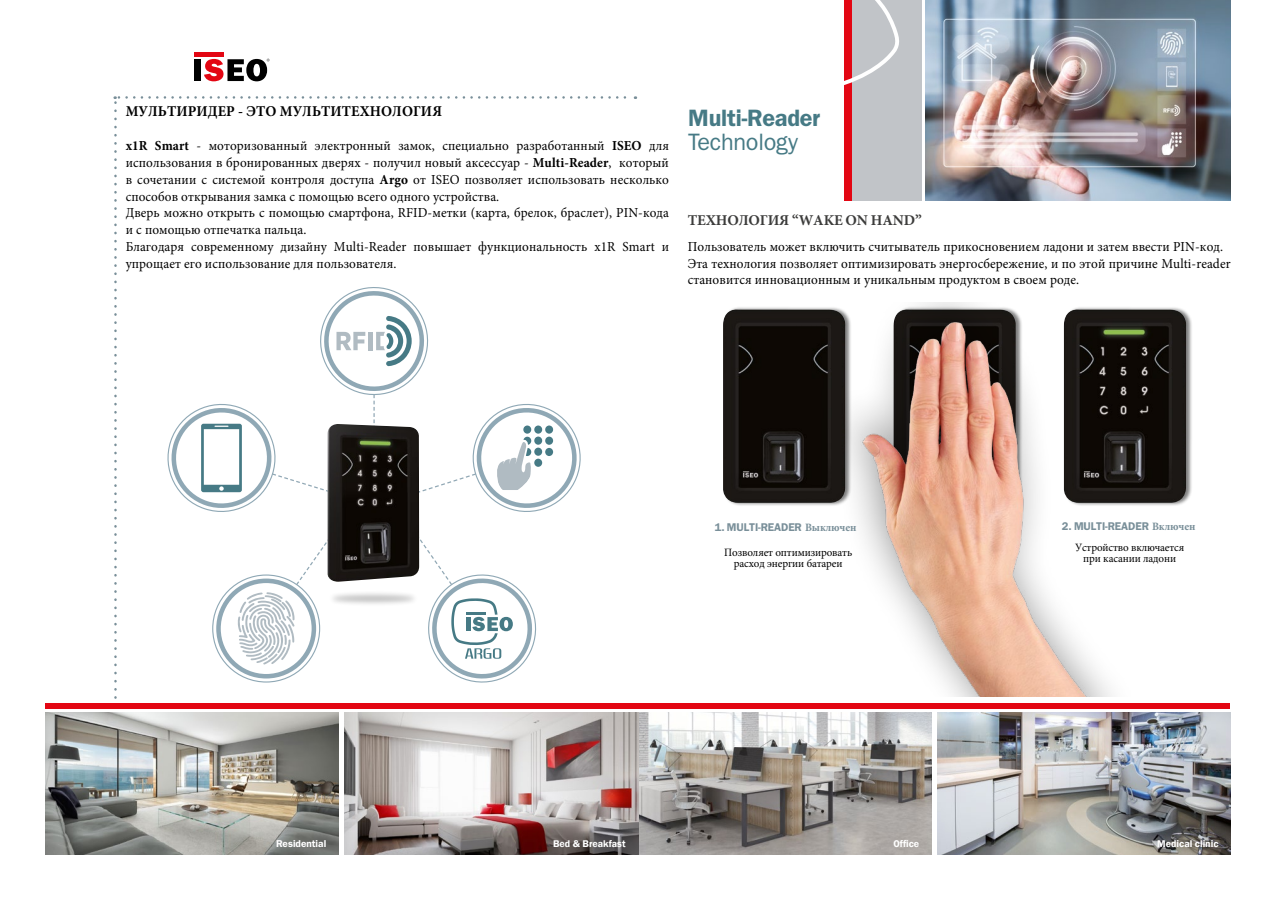
<style>
.page{position:relative;width:1276px;height:915px;background:#fff}
.page>*{position:absolute;margin:0;border:0;box-sizing:border-box;transform-origin:0 0}
.t1{font:600 23.75px "ITC Franklin Gothic Std";letter-spacing:-.01em;color:#467a85}
.t2{font:23.75px "ITC Franklin Gothic Std";letter-spacing:-.01em;color:#467a85}
.t3{font:700 15px "Minion Pro";letter-spacing:.005em;color:#000;scale:.96 1}
.t4{font:700 15px "Minion Pro";letter-spacing:-.015em;color:#3c3c3b}
.t5{font:13.75px/16.8px "Minion Pro";letter-spacing:.01em;color:#000;scale:.96 1}
.t6{font:11.25px/11px "Minion Pro";letter-spacing:-.01em;color:#000;text-align:center}
.t7{font:600 11.25px "ITC Franklin Gothic Std";letter-spacing:-.01em;color:#798f99}
.t8{font:600 10px "Franklin Gothic";color:#fff}
.t9{font:600 10px "ITC Franklin Gothic Std";color:#fff}
.s1{font-weight:700}
.s2{font-family:"Minion Pro";font-weight:700}
</style>
<div class="page">
<div style="left:45px;top:702px;width:1185px;height:6px;background:#e30613"></div>
<div style="left:850px;top:0;width:71px;height:200px;background:#c1c4c8"></div>
<div style="left:843px;top:0;width:8px;height:200px;background:#e30613"></div>
<svg style="left:843px;top:0;width:56px;height:107px"></svg>
<hr style="left:194px;top:52px;width:30px;height:4px;background:#e30613">
<div style="left:194px;top:59px;width:7px;height:22px;background:#000"></div>
<svg style="left:204px;top:59px;width:65px;height:22px"></svg>
<img style="left:45px;top:712px;width:294px;height:142px">
<img style="left:638px;top:712px;width:293px;height:142px">
<svg style="left:344px;top:712px;width:294px;height:142px;background:#b3a6a5"></svg>
<img style="left:937px;top:712px;width:294px;height:142px">
<div style="left:820px;top:302px;width:322px;height:394px;background:#000;opacity:.4"></div>
<img style="left:855px;top:315px;width:287px;height:381px">
<div style="left:723px;top:306px;width:129px;height:200px;background:#000;opacity:.5"></div>
<img style="left:723px;top:309px;width:122px;height:193px">
<div style="left:1064px;top:306px;width:129px;height:200px;background:#000;opacity:.5"></div>
<img style="left:1064px;top:309px;width:122px;height:193px">
<img style="left:925px;top:0;width:306px;height:200px">
<svg style="left:114px;top:96px;width:511px;height:607px"></svg>
<p class="t3" style="left:126px;top:100px;width:331px">МУЛЬТИРИДЕР - ЭТО МУЛЬТИТЕХНОЛОГИЯ</p>
<p class="t5" style="left:126px;top:137px;width:567px"><span class="s1">x1R Smart</span> - моторизованный электронный замок, специально разработанный <span class="s1">ISEO</span> для использования в бронированных дверях - получил новый аксессуар - <span class="s1">Multi-Reader</span>, который в сочетании с системой контроля доступа <span class="s1">Argo</span> от ISEO позволяет использовать несколько способов открывания замка с помощью всего одного устройства.<br>Дверь можно открыть с помощью смартфона, RFID-метки (карта, брелок, браслет), PIN-кода и с помощью отпечатка пальца.<br>Благодаря современному дизайну Multi-Reader повышает функциональность x1R Smart и упрощает его использование для пользователя.</p>
<h1 class="t1" style="left:688px;top:104px;width:133px">Multi-Reader</h1>
<h1 class="t2" style="left:688px;top:128px;width:111px">Technology</h1>
<p class="t4" style="left:688px;top:209px;width:235px">ТЕХНОЛОГИЯ “WAKE ON HAND”</p>
<p class="t5" style="left:688px;top:238px;width:567px">Пользователь может включить считыватель прикосновением ладони и затем ввести PIN-код.<br>Эта технология позволяет оптимизировать энергосбережение, и по этой причине Multi-reader становится инновационным и уникальным продуктом в своем роде.</p>
<p class="t7" style="left:715px;top:520px;width:143px">1. MULTI-READER <span class="s2">Выключен</span></p>
<p class="t6" style="left:724px;top:546px;width:129px">Позволяет оптимизировать расход энергии батареи</p>
<p class="t7" style="left:1062px;top:519px;width:135px">2. MULTI-READER <span class="s2">Включен</span></p>
<p class="t6" style="left:1075px;top:541px;width:111px">Устройство включается при касании ладони</p>
<p class="t9" style="left:276px;top:837px;width:52px">Residential</p>
<p class="t8" style="left:553px;top:837px;width:74px">Bed &amp; Breakfast</p>
<p class="t8" style="left:893px;top:837px;width:27px">Office</p>
<p class="t8" style="left:1157px;top:837px;width:63px">Medical clinic</p>
</div>
